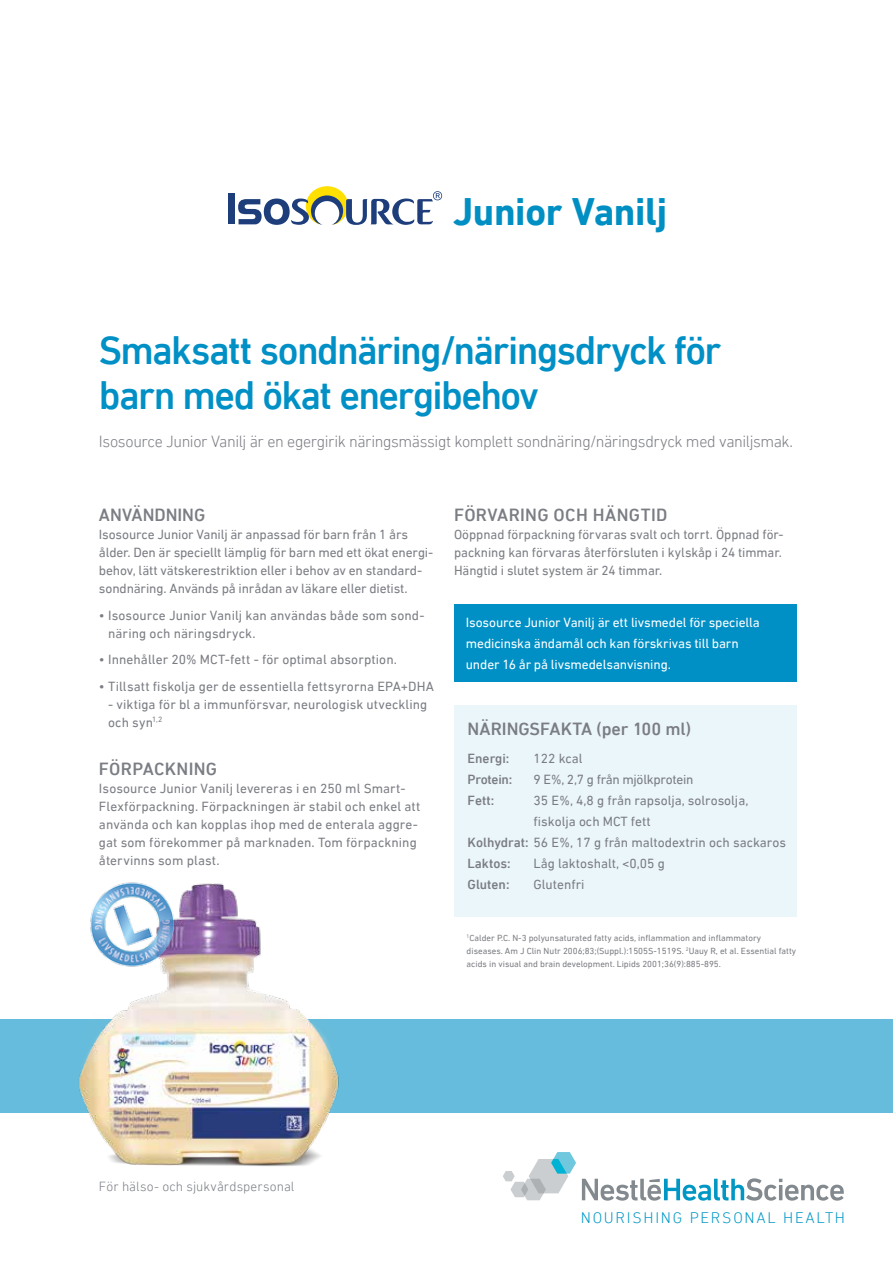
<style>
.page{position:relative;width:893px;height:1263px;background:#fff}
.page>*{position:absolute;margin:0;border:0;box-sizing:border-box;transform-origin:0 0}
.t1{font:500 40.5px/45px "DIN Next LT Pro";letter-spacing:-.04em;color:#0090c6}
.t2{font:700 39.15px "DIN Next LT Pro";letter-spacing:-.01em;color:#008fc3}
.t3{font:500 18px "DIN Next LT Pro";letter-spacing:.01em;color:#7a7d83}
.t4{font:300 16.5px "DIN Next LT Pro";letter-spacing:-.025em;color:#7a7d83}
.t5{font:300 15.6px "DIN Next LT Pro";letter-spacing:.11em;color:#0097c5}
.t6{font:13.5px/18px "DIN Next LT Pro";color:#7a7d83}
.t7{font:13.5px/21px "DIN Next LT Pro";letter-spacing:-.01em;color:#fff}
.t8{font:500 13.5px "DIN Next LT Pro";color:#7a7d83}
.t9{font:300 13.5px "DIN Next LT Pro";letter-spacing:.005em;color:#777c83}
.t10{font:13.5px "DIN Next LT Pro";letter-spacing:-.02em;color:#7a7d83}
.t11{font:9px/12.8px "DIN Next LT Pro";color:#7b7d82}
.s1{font-weight:500}
</style>
<div class="page">
<div style="left:0;top:1019px;width:893px;height:94px;background:#66bcdc"></div>
<img style="left:79px;top:883px;width:260px;height:283px">
<svg style="left:582px;top:1178px;width:262px;height:23px"></svg>
<svg style="left:503px;top:1152px;width:73px;height:48px"></svg>
<div style="left:454px;top:705px;width:342px;height:212px;background:#ebf6fa"></div>
<div style="left:454px;top:604px;width:342px;height:77px;background:#0090c6"></div>
<img style="left:79px;top:882px;width:103px;height:98px">
<div style="left:229px;top:193px;width:6px;height:31px;background:#1d3d7b"></div>
<svg style="left:238px;top:186px;width:204px;height:39px"></svg>
<h2 class="t2" style="left:453px;top:189px;width:216px">Junior Vanilj</h2>
<h1 class="t1" style="left:99px;top:328px;width:624px">Smaksatt sondnäring/näringsdryck för barn med ökat energibehov</h1>
<p class="t4" style="left:99px;top:432px;width:696px">Isosource Junior Vanilj är en egergirik näringsmässigt komplett sondnäring/näringsdryck med vaniljsmak.</p>
<h3 class="t3" style="left:99px;top:505px;width:108px">Användning</h3>
<p class="t6" style="left:99px;top:526px;width:336px">Isosource Junior Vanilj är anpassad för barn från 1 års ålder. Den är speciellt lämplig för barn med ett ökat energi&shy;behov, lätt vätskerestriktion eller i behov av en standard&shy;sondnäring. Används på inrådan av läkare eller dietist.</p>
<p class="t6" style="left:108px;top:606px;width:318px;text-indent:-9px">• Isosource Junior Vanilj kan användas både som sond&shy;näring och näringsdryck.</p>
<p class="t6" style="left:99px;top:650px;width:300px">• Innehåller 20% MCT-fett - för optimal absorption.</p>
<p class="t6" style="left:99px;top:677px;width:337px">• Tillsatt fiskolja ger de essentiella fettsyrorna EPA+DHA</p>
<p class="t6" style="left:108px;top:695px;width:321px">- viktiga för bl a immunförsvar, neurologisk utveckling och syn<sup>1,2</sup></p>
<h3 class="t3" style="left:99px;top:758px;width:89px">FÖRPACKNING</h3>
<p class="t6" style="left:99px;top:779px;width:323px">Isosource Junior Vanilj levereras i en 250 ml Smart-Flexförpackning. Förpackningen är stabil och enkel att använda och kan kopplas ihop med de enterala aggre&shy;gat som förekommer på marknaden. Tom förpackning återvinns som plast.</p>
<h3 class="t3" style="left:454px;top:505px;width:215px">Förvaring och hängtid</h3>
<p class="t6" style="left:454px;top:526px;width:331px">Oöppnad förpackning förvaras svalt och torrt. Öppnad för&shy;packning kan förvaras återförsluten i kylskåp i 24 timmar.<br>Hängtid i slutet system är 24 timmar.</p>
<p class="t7" style="left:466px;top:611px;width:295px">Isosource Junior Vanilj är ett livsmedel för speciella medicinska ändamål och kan förskrivas till barn under 16 år på livsmedelsanvisning.</p>
<h3 class="t3" style="left:468px;top:719px;width:74px">Näringsfak</h3>
<h3 class="t3" style="left:572px;top:719px;width:120px">ta (per 100 ml)</h3>
<p class="t8" style="left:468px;top:751px;width:43px">Energi:</p>
<p class="t6" style="left:534px;top:749px;width:50px">122 kcal</p>
<p class="t8" style="left:468px;top:772px;width:46px">Protein:</p>
<p class="t10" style="left:534px;top:772px;width:161px">9 E%, 2,7 g från mjölkprotein</p>
<p class="t8" style="left:468px;top:793px;width:28px">Fett:</p>
<p class="t6" style="left:534px;top:791px;width:216px">35 E%, 4,8 g från rapsolja, solrosolja,</p>
<p class="t6" style="left:534px;top:812px;width:119px">fiskolja och MCT fett</p>
<p class="t6" style="left:468px;top:833px;width:320px"><span class="s1">Kolhydrat:</span> 56 E%, 17 g från maltodextrin och sackaros</p>
<p class="t8" style="left:468px;top:856px;width:45px">Laktos:</p>
<p class="t6" style="left:534px;top:854px;width:133px">Låg laktoshalt, &lt;0,05 g</p>
<p class="t8" style="left:468px;top:877px;width:44px">Gluten:</p>
<p class="t6" style="left:534px;top:875px;width:53px">Glutenfri</p>
<p class="t11" style="left:467px;top:931px;width:331px"><sup>1</sup>Calder P.C. N-3 polyunsaturated fatty acids, inflammation and inflammatory diseases. Am J Clin Nutr 2006;83;(Suppl.):1505S-1519S. <sup>2</sup>Uauy R, et al. Essential fatty acids in visual and brain development. Lipids 2001;36(9):885-895.</p>
<p class="t9" style="left:99px;top:1178px;width:197px">För hälso- och sjukvårdspersonal</p>
<p class="t5" style="left:581px;top:1208px;width:266px">NOURISHING PERSONAL HEALTH</p>
</div>
